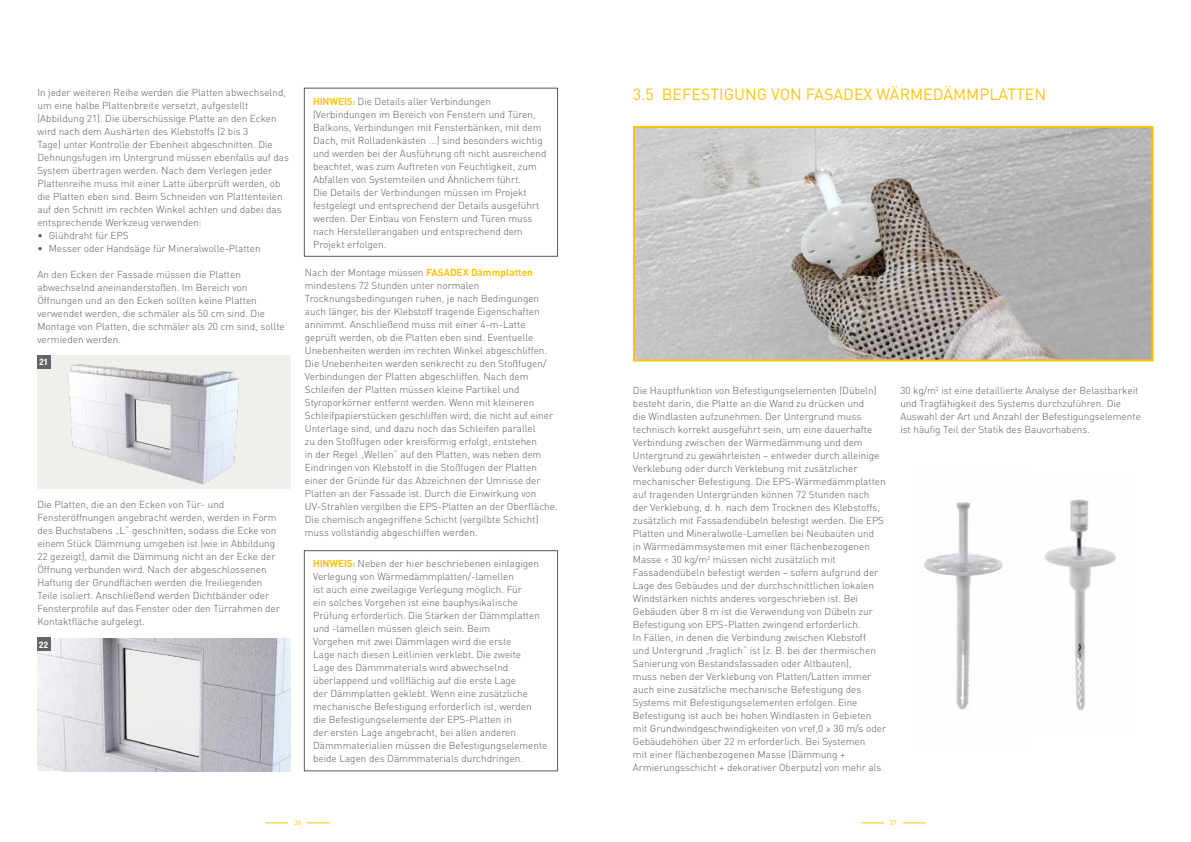
<style>
.page{position:relative;width:1191px;height:842px;background:#fff}
.page>*{position:absolute;margin:0;border:0;box-sizing:border-box;transform-origin:0 0}
.t1{font:16px "DIN Pro";color:#ffc20e}
.t2{font:300 10px/13px "DIN Pro";color:#58595b}
.t3{font:700 condensed 9px "Helvetica Neue LT Pro";color:#fff}
.t4{font:7px "DIN Pro";color:#ffc20e}
.s1{font-weight:700;color:#ffc20e}
</style>
<div class="page">
<hr style="left:265px;top:822px;width:65px;height:1px;background:#ffc20e">
<div style="left:288px;top:817px;width:19px;height:12px;background:#fff"></div>
<hr style="left:861px;top:822px;width:64px;height:1px;background:#ffc20e">
<div style="left:883px;top:817px;width:19px;height:12px;background:#fff"></div>
<div style="left:304px;top:88px;width:254px;height:169px;border:1px solid #58595b"></div>
<div style="left:304px;top:550px;width:254px;height:221px;border:1px solid #58595b"></div>
<div style="left:37px;top:355px;width:254px;height:133px;background:#efefec"></div>
<img style="left:68px;top:364px;width:171px;height:121px">
<div style="left:37px;top:355px;width:13px;height:13px;background:#636466"></div>
<img style="left:37px;top:638px;width:254px;height:133px">
<div style="left:37px;top:638px;width:13px;height:13px;background:#636466"></div>
<img style="left:636px;top:129px;width:514px;height:229px">
<div style="left:633px;top:126px;width:520px;height:235px;border:2px solid #ffc20e"></div>
<img style="left:924px;top:502px;width:79px;height:208px">
<img style="left:1044px;top:499px;width:72px;height:212px">
<p class="t2" style="left:37px;top:85px;width:253px">In jeder weiteren Reihe werden die Platten abwechselnd, um eine halbe Plattenbreite versetzt, aufgestellt (Abbildung 21). Die überschüssige Platte an den Ecken wird nach dem Aushärten des Klebstoffs (2 bis 3<br>Tage) unter Kontrolle der Ebenheit abgeschnitten. Die Dehnungsfugen im Untergrund müssen ebenfalls auf das System übertragen werden. Nach dem Verlegen jeder Plattenreihe muss mit einer Latte überprüft werden, ob die Platten eben sind. Beim Schneiden von Plattenteilen auf den Schnitt im rechten Winkel achten und dabei das entsprechende Werkzeug verwenden:</p>
<p class="t2" style="left:37px;top:228px;width:93px">• Glühdraht für EPS</p>
<p class="t2" style="left:37px;top:241px;width:225px">• Messer oder Handsäge für Mineralwolle-Platten</p>
<p class="t2" style="left:37px;top:267px;width:249px">An den Ecken der Fassade müssen die Platten abwechselnd aneinanderstoßen. Im Bereich von Öffnungen und an den Ecken sollten keine Platten verwendet werden, die schmäler als 50 cm sind. Die Montage von Platten, die schmäler als 20 cm sind, sollte vermieden werden.</p>
<p class="t3" style="left:40px;top:356px;width:10px">21</p>
<p class="t2" style="left:37px;top:498px;width:244px">Die Platten, die an den Ecken von Tür- und Fensteröffnungen angebracht werden, werden in Form des Buchstabens „L“ geschnitten, sodass die Ecke von einem Stück Dämmung umgeben ist (wie in Abbildung 22 gezeigt), damit die Dämmung nicht an der Ecke der Öffnung verbunden wird. Nach der abgeschlossenen Haftung der Grundflächen werden die freiliegenden Teile isoliert. Anschließend werden Dichtbänder oder Fensterprofile auf das Fenster oder den Türrahmen der Kontaktfläche aufgelegt.</p>
<p class="t3" style="left:39px;top:639px;width:10px">22</p>
<p class="t2" style="left:313px;top:94px;width:235px"><span class="s1">HINWEIS:</span> Die Details aller Verbindungen (Verbindungen im Bereich von Fenstern und Türen, Balkons, Verbindungen mit Fensterbänken, mit dem Dach, mit Rolladenkästen ...) sind besonders wichtig und werden bei der Ausführung oft nicht ausreichend beachtet, was zum Auftreten von Feuchtigkeit, zum Abfallen von Systemteilen und Ähnlichem führt.<br>Die Details der Verbindungen müssen im Projekt festgelegt und entsprechend der Details ausgeführt werden. Der Einbau von Fenstern und Türen muss nach Herstellerangaben und entsprechend dem Projekt erfolgen.</p>
<p class="t2" style="left:305px;top:265px;width:254px">Nach der Montage müssen <span class="s1">FASADEX Dämmplatten </span>mindestens 72 Stunden unter normalen Trocknungsbedingungen ruhen, je nach Bedingungen auch länger, bis der Klebstoff tragende Eigenschaften annimmt. Anschließend muss mit einer 4-m-Latte geprüft werden, ob die Platten eben sind. Eventuelle Unebenheiten werden im rechten Winkel abgeschliffen.<br>Die Unebenheiten werden senkrecht zu den Stoßfugen/ Verbindungen der Platten abgeschliffen. Nach dem Schleifen der Platten müssen kleine Partikel und Styroporkörner entfernt werden. Wenn mit kleineren Schleifpapierstücken geschliffen wird, die nicht auf einer Unterlage sind, und dazu noch das Schleifen parallel<br>zu den Stoßfugen oder kreisförmig erfolgt, entstehen<br>in der Regel „Wellen“ auf den Platten, was neben dem Eindringen von Klebstoff in die Stoßfugen der Platten einer der Gründe für das Abzeichnen der Umrisse der Platten an der Fassade ist. Durch die Einwirkung von UV-Strahlen vergilben die EPS-Platten an der Oberfläche.<br>Die chemisch angegriffene Schicht (vergilbte Schicht) muss vollständig abgeschliffen werden.</p>
<p class="t2" style="left:313px;top:556px;width:236px"><span class="s1">HINWEIS:</span> Neben der hier beschriebenen einlagigen Verlegung von Wärmedämmplatten/-lamellen<br>ist auch eine zweilagige Verlegung möglich. Für<br>ein solches Vorgehen ist eine bauphysikalische Prüfung erforderlich. Die Stärken der Dämmplatten und -lamellen müssen gleich sein. Beim<br>Vorgehen mit zwei Dämmlagen wird die erste<br>Lage nach diesen Leitlinien verklebt. Die zweite<br>Lage des Dämmmaterials wird abwechselnd überlappend und vollflächig auf die erste Lage<br>der Dämmplatten geklebt. Wenn eine zusätzliche mechanische Befestigung erforderlich ist, werden<br>die Befestigungselemente der EPS-Platten in<br>der ersten Lage angebracht, bei allen anderen Dämmmaterialien müssen die Befestigungselemente beide Lagen des Dämmmaterials durchdringen.</p>
<h1 class="t1" style="left:633px;top:84px;width:415px">3.5 BEFESTIGUNG VON FASADEX WÄRMEDÄMMPLATTEN</h1>
<p class="t2" style="left:633px;top:384px;width:255px">Die Hauptfunktion von Befestigungselementen (Dübeln) besteht darin, die Platte an die Wand zu drücken und<br>die Windlasten aufzunehmen. Der Untergrund muss technisch korrekt ausgeführt sein, um eine dauerhafte Verbindung zwischen der Wärmedämmung und dem Untergrund zu gewährleisten – entweder durch alleinige Verklebung oder durch Verklebung mit zusätzlicher mechanischer Befestigung. Die EPS-Wärmedämmplatten auf tragenden Untergründen können 72 Stunden nach der Verklebung, d. h. nach dem Trocknen des Klebstoffs, zusätzlich mit Fassadendübeln befestigt werden. Die EPS Platten und Mineralwolle-Lamellen bei Neubauten und<br>in Wärmedämmsystemen mit einer flächenbezogenen Masse &lt; 30 kg/m<sup>2</sup> müssen nicht zusätzlich mit Fassadendübeln befestigt werden – sofern aufgrund der Lage des Gebäudes und der durchschnittlichen lokalen Windstärken nichts anderes vorgeschrieben ist. Bei Gebäuden über 8 m ist die Verwendung von Dübeln zur Befestigung von EPS-Platten zwingend erforderlich.<br>In Fällen, in denen die Verbindung zwischen Klebstoff<br>und Untergrund „fraglich“ ist (z. B. bei der thermischen Sanierung von Bestandsfassaden oder Altbauten),<br>muss neben der Verklebung von Platten/Latten immer auch eine zusätzliche mechanische Befestigung des Systems mit Befestigungselementen erfolgen. Eine Befestigung ist auch bei hohen Windlasten in Gebieten mit Grundwindgeschwindigkeiten von vref,0 ≥ 30 m/s oder Gebäudehöhen über 22 m erforderlich. Bei Systemen<br>mit einer flächenbezogenen Masse (Dämmung + Armierungsschicht + dekorativer Oberputz) von mehr als</p>
<p class="t2" style="left:900px;top:384px;width:242px">30 kg/m<sup>2</sup> ist eine detaillierte Analyse der Belastbarkeit und Tragfähigkeit des Systems durchzuführen. Die Auswahl der Art und Anzahl der Befestigungselemente ist häufig Teil der Statik des Bauvorhabens.</p>
<p class="t4" style="left:294px;top:818px;width:9px">36</p>
<p class="t4" style="left:889px;top:818px;width:9px">37</p>
</div>
